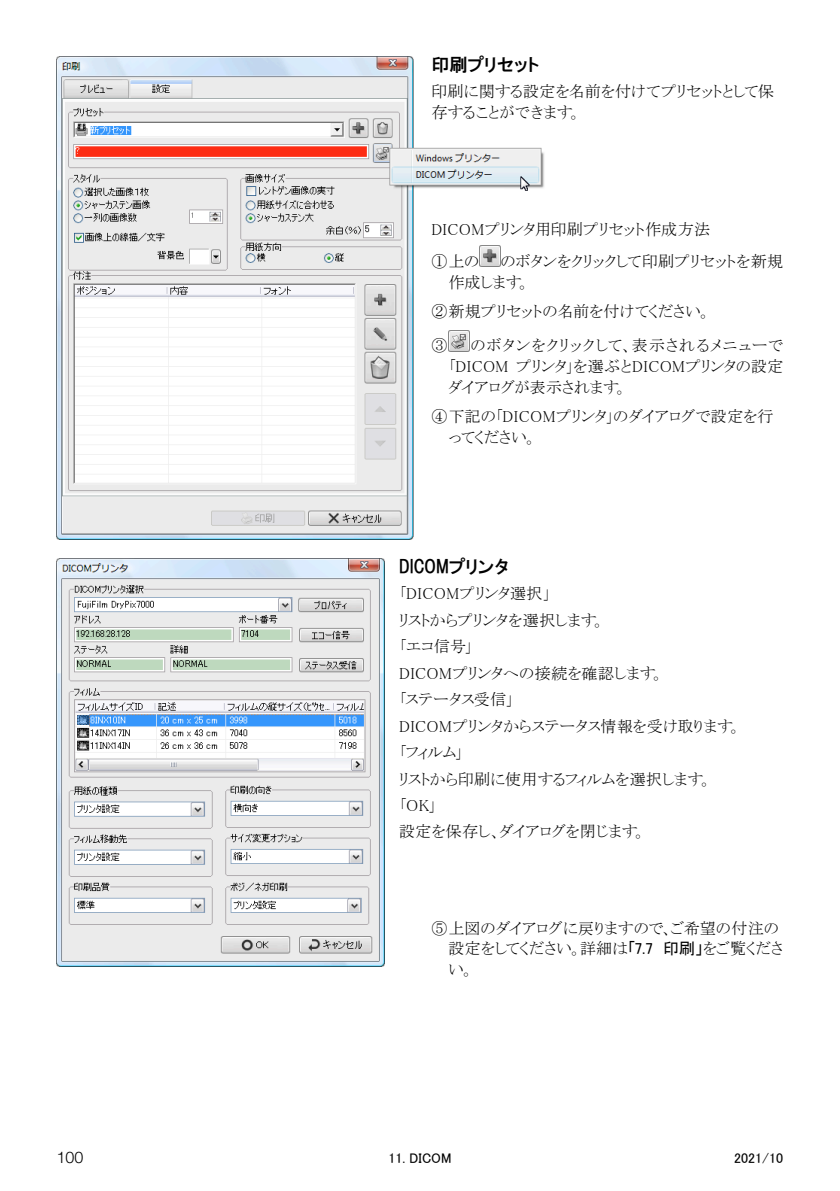
<style>
.page{position:relative;width:840px;height:1191px;background:#fff}
.page>*{position:absolute;margin:0;border:0;box-sizing:border-box;transform-origin:0 0}
.t1{font:18px "HGP Gothic E";color:#000}
.t2{font:16px/26.4px "MS P Mincho";letter-spacing:.01em;color:#000}
.t3{font:300 16px "Helvetica Neue LT Pro";color:#000}
.t4{font:14px "MS UI Gothic";color:#000}
.s1{font-family:"MS P Gothic"}
</style>
<div class="page">
<img style="left:57px;top:57px;width:487px;height:482px">
<img style="left:57px;top:558px;width:327px;height:408px">
<img style="left:479px;top:246px;width:21px;height:21px">
<img style="left:448px;top:330px;width:21px;height:21px">
<p class="t1" style="left:431px;top:55px;width:109px">印刷プリセット</p>
<p class="t2" style="left:431px;top:81px;width:344px;line-height:20.8px">印刷に関する設定を名前を付けてプリセットとして保存することができます。</p>
<p class="t2" style="left:431px;top:214px;width:280px;line-height:31.4px">DICOMプリンタ用印刷プリセット作成方法<br>①上の</p>
<p class="t2" style="left:448px;top:251px;width:336px;line-height:20.8px;text-indent:52px">のボタンをクリックして印刷プリセットを新規作成します。</p>
<p class="t2" style="left:431px;top:294px;width:281px;line-height:34.4px">②新規プリセットの名前を付けてください。<br>③</p>
<p class="t2" style="left:448px;top:335px;width:336px;line-height:20.8px;text-align:justify;text-indent:22px">のボタンをクリックして、表示されるメニューで「DICOM プリンタ」を選ぶとDICOMプリンタの設定ダイアログが表示されます。</p>
<p class="t2" style="left:448px;top:406px;width:326px;line-height:20.8px;text-indent:-17px">④下記の「DICOMプリンタ」のダイアログで設定を行ってください。</p>
<p class="t1" style="left:399px;top:557px;width:111px">DICOMプリンタ</p>
<p class="t2" style="left:399px;top:580px;width:344px">「DICOMプリンタ選択」<br>リストからプリンタを選択します。<br>「エコ信号」<br>DICOMプリンタへの接続を確認します。<br>「ステータス受信」<br>DICOMプリンタからステータス情報を受け取ります。「フィルム」<br>リストから印刷に使用するフィルムを選択します。「OK」<br>設定を保存し、ダイアログを閉じます。</p>
<p class="t2" style="left:448px;top:917px;width:336px;line-height:20.8px;text-indent:-17px">⑤上図のダイアログに戻りますので、ご希望の付注の設定をしてください。詳細は<span class="s1">「7.7 印刷」</span>をご覧ください。</p>
<p class="t3" style="left:57px;top:1147px;width:28px">100</p>
<p class="t4" style="left:388px;top:1150px;width:65px">11. DICOM</p>
<p class="t4" style="left:733px;top:1150px;width:50px">2021/10</p>
</div>
